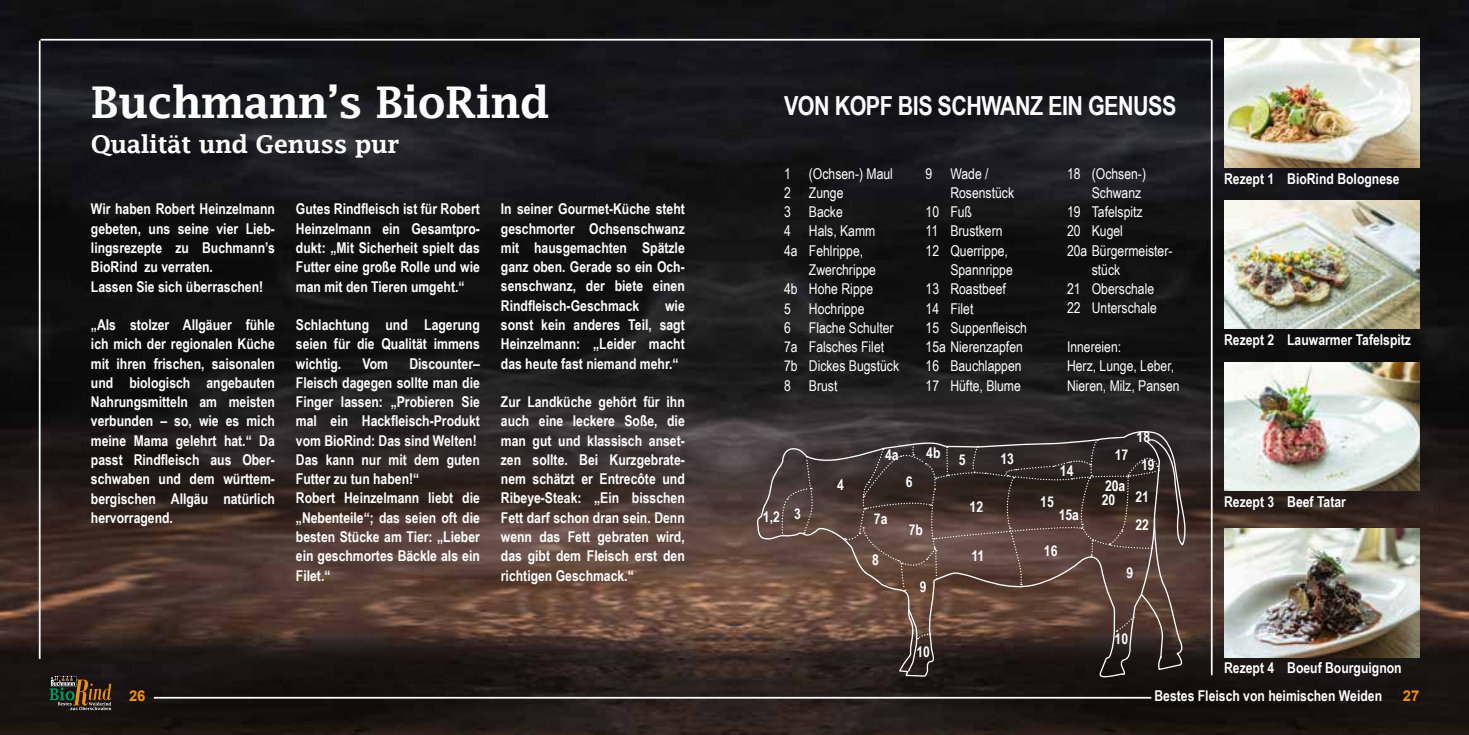
<style>
.page{position:relative;width:1469px;height:735px;background:#fff}
.page>*{position:absolute;margin:0;border:0;box-sizing:border-box;transform-origin:0 0}
.t1{font:600 43.75px "Lucida Fax";letter-spacing:-.02em;color:#fff}
.t2{font:700 26.25px "Arial Narrow";letter-spacing:-.02em;color:#fff}
.t3{font:600 24.5px "Lucida Fax";letter-spacing:-.02em;color:#fff}
.t4{font:700 14.88px/19.2px "Arial Narrow";color:#fff;text-align:justify}
.t5{font:14.88px/19.2px "Arial Narrow";color:#fff}
.t6{font:700 14.88px "Arial";color:#f39200}
</style>
<div class="page">
<img style="left:0;top:0;width:1468px;height:734px">
<hr style="left:41px;top:39px;width:1169px;height:2px;background:#fff">
<hr style="left:1210px;top:40px;width:2px;height:634px;background:#fff">
<hr style="left:39px;top:41px;width:2px;height:617px;background:#fff">
<img style="left:1224px;top:39px;width:195px;height:129px">
<img style="left:1224px;top:200px;width:195px;height:129px">
<img style="left:1224px;top:362px;width:195px;height:128px">
<img style="left:1224px;top:528px;width:195px;height:128px">
<svg style="left:756px;top:427px;width:431px;height:273px"></svg>
<svg style="left:781px;top:456px;width:32px;height:80px"></svg>
<svg style="left:907px;top:608px;width:23px;height:64px"></svg>
<svg style="left:844px;top:439px;width:315px;height:156px"></svg>
<svg style="left:1115px;top:616px;width:19px;height:16px"></svg>
<hr style="left:154px;top:696px;width:997px;height:2px;background:#fff">
<div style="left:50px;top:674px;width:26px;height:12px;background:#1b1a1a"></div>
<svg style="left:50px;top:676px;width:61px;height:33px"></svg>
<h1 class="t1" style="left:91px;top:77px;width:460px">Buchmann’s BioRind</h1>
<h3 class="t3" style="left:91px;top:130px;width:310px">Qualität und Genuss pur</h3>
<p class="t4" style="left:91px;top:199px;width:185px;text-align:left">Wir haben Robert Heinzelmann gebeten, uns seine vier Lieb&shy;lingsrezepte zu Buchmann’s<br>BioRind zu verraten.<br>Lassen Sie sich überraschen!</p>
<p class="t4" style="left:91px;top:314px;width:185px">„Als stolzer Allgäuer fühle ich mich der regionalen Küche mit ihren frischen, saisonalen und biologisch angebauten Nahrungsmitteln am meisten verbunden – so, wie es mich meine Mama gelehrt hat.“ Da passt Rindfleisch aus Ober&shy;schwaben und dem württem&shy;bergischen Allgäu natürlich hervorragend.</p>
<p class="t4" style="left:296px;top:199px;width:185px">Gutes Rindfleisch ist für Robert Heinzelmann ein Gesamtpro&shy;dukt: „Mit Sicherheit spielt das Futter eine große Rolle und wie man mit den Tieren umgeht.“</p>
<p class="t4" style="left:296px;top:314px;width:185px">Schlachtung und Lagerung seien für die Qualität immens wichtig.</p>
<p class="t4" style="left:296px;top:353px;width:185px;text-align:left;text-indent:113px">Discounter–<br>Fleisch dagegen sollte man die<br>Finger lassen: „Probieren Sie mal ein Hackfleisch-Produkt vom BioRind: Das sind Welten!<br>Das kann nur mit dem guten<br>Futter zu tun haben!“<br>Robert Heinzelmann liebt die „Nebenteile“; das seien oft die besten Stücke am Tier: „Lieber ein geschmortes Bäckle als ein<br>Filet.“</p>
<p class="t4" style="left:362px;top:353px;width:27px">Vom</p>
<p class="t4" style="left:501px;top:199px;width:185px">In seiner Gourmet-Küche steht geschmorter Ochsenschwanz mit hausgemachten Spätzle ganz oben. Gerade so ein Och&shy;senschwanz, der biete einen Rindfleisch-Geschmack</p>
<p class="t4" style="left:501px;top:295px;width:185px;text-indent:164px">wie sonst kein anderes Teil, sagt Heinzelmann: „Leider macht das heute fast niemand mehr.“</p>
<p class="t4" style="left:501px;top:391px;width:185px">Zur Landküche gehört für ihn auch eine leckere Soße, die man gut und klassisch anset&shy;zen sollte. Bei Kurzgebrate&shy;nem schätzt er Entrecôte und Ribeye-Steak: „Ein bisschen Fett darf schon dran sein. Denn wenn das Fett gebraten wird, das gibt dem Fleisch erst den richtigen Geschmack.“</p>
<h2 class="t2" style="left:784px;top:86px;width:379px">Von Kopf bis Schwanz ein Genuss</h2>
<p class="t5" style="left:784px;top:163px;width:110px">1 (Ochsen-) Maul<br>2 Zunge<br>3 Backe<br>4 Hals, Kamm<br>4a Fehlrippe,</p>
<p class="t5" style="left:784px;top:259px;width:116px;text-indent:25px">Zwerchrippe<br>4b Hohe Rippe<br>5 Hochrippe<br>6 Flache Schulter<br>7a Falsches Filet<br>7b Dickes Bugstück<br>8 Brust</p>
<p class="t5" style="left:925px;top:163px;width:65px">9 Wade /</p>
<p class="t5" style="left:950px;top:182px;width:65px">Rosenstück</p>
<p class="t5" style="left:925px;top:201px;width:48px">10 Fuß</p>
<p class="t5" style="left:925px;top:221px;width:78px">11 Brustkern</p>
<p class="t5" style="left:925px;top:240px;width:84px">12 Querrippe,</p>
<p class="t5" style="left:950px;top:259px;width:64px">Spannrippe</p>
<p class="t5" style="left:925px;top:278px;width:82px">13 Roastbeef</p>
<p class="t5" style="left:925px;top:298px;width:49px">14 Filet</p>
<p class="t5" style="left:925px;top:317px;width:103px">15 Suppenfleisch</p>
<p class="t5" style="left:925px;top:336px;width:99px">15a Nierenzapfen</p>
<p class="t5" style="left:925px;top:355px;width:98px">16 Bauchlappen</p>
<p class="t5" style="left:925px;top:375px;width:97px">17 Hüfte, Blume</p>
<p class="t5" style="left:1067px;top:163px;width:81px">18 (Ochsen-)</p>
<p class="t5" style="left:1091px;top:182px;width:51px">Schwanz</p>
<p class="t5" style="left:1067px;top:201px;width:77px">19 Tafelspitz</p>
<p class="t5" style="left:1067px;top:221px;width:57px">20 Kugel</p>
<p class="t5" style="left:1067px;top:240px;width:107px">20a Bürgermeister-</p>
<p class="t5" style="left:1091px;top:259px;width:30px">stück</p>
<p class="t5" style="left:1067px;top:278px;width:89px">21 Oberschale</p>
<p class="t5" style="left:1067px;top:298px;width:91px">22 Unterschale</p>
<p class="t5" style="left:1067px;top:336px;width:114px">Innereien:<br>Herz, Lunge, Leber,<br>Nieren, Milz, Pansen</p>
<p class="t4" style="left:763px;top:506px;width:40px">1,2 3</p>
<p class="t4" style="left:837px;top:474px;width:8px">4</p>
<p class="t4" style="left:885px;top:444px;width:15px">4a</p>
<p class="t4" style="left:926px;top:442px;width:16px">4b</p>
<p class="t4" style="left:874px;top:508px;width:15px">7a</p>
<p class="t4" style="left:872px;top:549px;width:8px">8</p>
<p class="t4" style="left:906px;top:470px;width:8px">6</p>
<p class="t4" style="left:908px;top:518px;width:16px">7b</p>
<p class="t4" style="left:919px;top:576px;width:8px">9</p>
<p class="t4" style="left:958px;top:449px;width:8px">5</p>
<p class="t4" style="left:969px;top:495px;width:15px">12</p>
<p class="t4" style="left:971px;top:545px;width:14px">11</p>
<p class="t4" style="left:1000px;top:448px;width:15px">13</p>
<p class="t4" style="left:1059px;top:460px;width:15px">14</p>
<p class="t4" style="left:1040px;top:491px;width:15px">15</p>
<p class="t4" style="left:1058px;top:504px;width:22px">15a</p>
<p class="t4" style="left:1043px;top:540px;width:15px">16</p>
<p class="t4" style="left:1114px;top:443px;width:15px">17</p>
<p class="t4" style="left:1136px;top:421px;width:20px;line-height:28.7px;text-align:center">18<br>19</p>
<p class="t4" style="left:1101px;top:477px;width:25px;line-height:14.5px">20a<br>20</p>
<p class="t4" style="left:1135px;top:481px;width:15px;line-height:28.2px">21<br>22</p>
<p class="t4" style="left:1126px;top:562px;width:8px">9</p>
<p class="t4" style="left:916px;top:641px;width:15px">10</p>
<p class="t4" style="left:1114px;top:627px;width:15px">10</p>
<p class="t4" style="left:1224px;top:168px;width:177px">Rezept 1 BioRind Bolognese</p>
<p class="t4" style="left:1224px;top:329px;width:188px">Rezept 2 Lauwarmer Tafelspitz</p>
<p class="t4" style="left:1224px;top:491px;width:123px">Rezept 3 Beef Tatar</p>
<p class="t4" style="left:1224px;top:657px;width:179px">Rezept 4 Boeuf Bourguignon</p>
<p class="t6" style="left:129px;top:685px;width:18px">26</p>
<p class="t4" style="left:1154px;top:684px;width:229px">Bestes Fleisch von heimischen Weiden</p>
<p class="t6" style="left:1402px;top:685px;width:18px">27</p>
</div>
